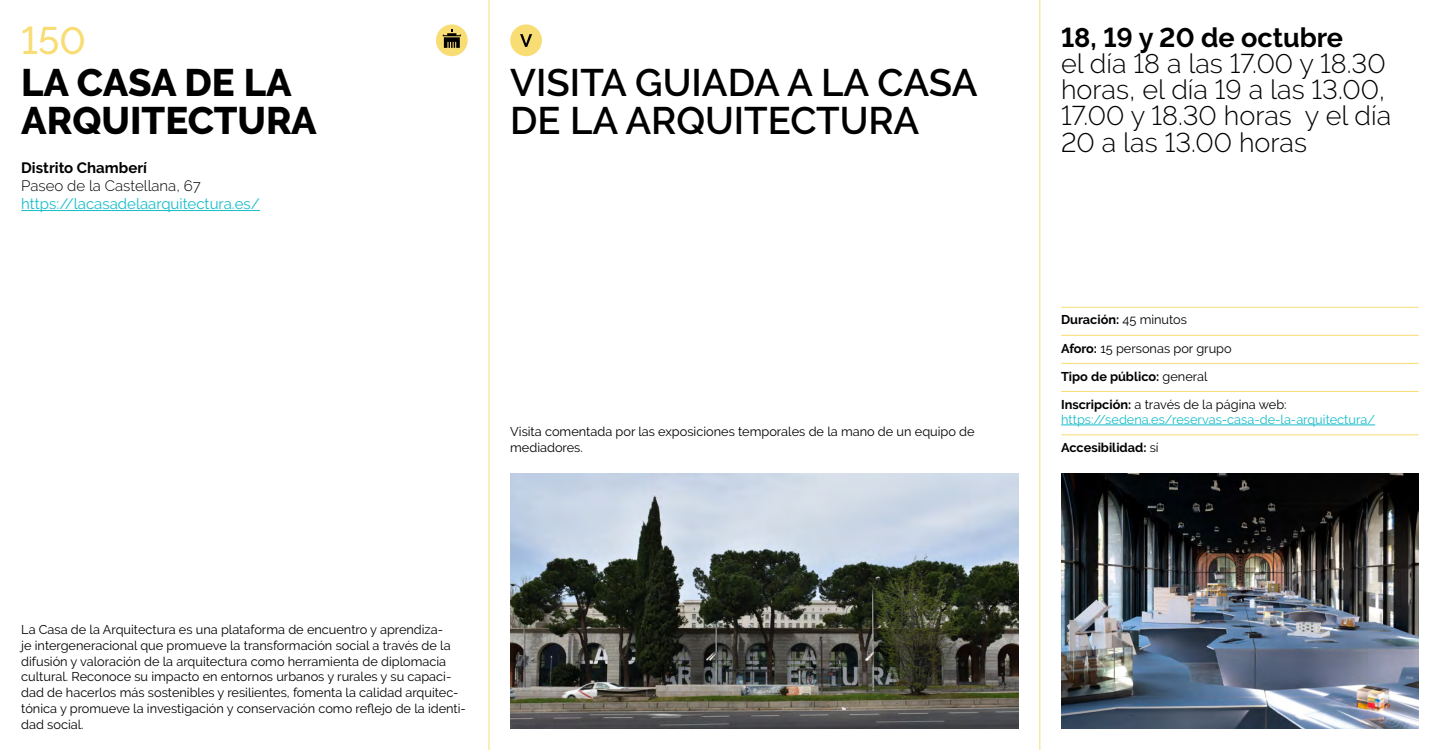
<style>
.page{position:relative;width:1440px;height:750px;background:#fff}
.page>*{position:absolute;margin:0;border:0;box-sizing:border-box;transform-origin:0 0}
.Titulo_Evento{font:600 38.25px/38.2px "Raleway";color:#000}
.Titulo_Espacio{font:800 38.25px/38.2px "Raleway";color:#000}
.t1{font:500 38.25px "Raleway";color:#f8dd74}
.Horas_informacion{font:300 27px/26.2px "Raleway";color:#000}
.Fecha_informacion{font:700 27px "Raleway";color:#000}
.web_lugar{font:15px "Raleway";color:#15bdca}
.Lugar_texto{font:300 15px "Raleway";color:#000}
.Nombre_distrito{font:700 15px "Raleway";color:#000}
.Parrafo_texto{font:12.75px/15.8px "Raleway";color:#000}
.datos_informacion{font:12.75px/15.3px "Raleway";color:#15bdca}
.datos_informacion-2{font:700 12.75px "Raleway";color:#000}
.datos_informacion-3{font:12.75px "Raleway";color:#000}
.s1{font-weight:400}
.s2{font-weight:700}
.s3{font-weight:700;color:#000}
.s4{color:#000}
</style>
<div class="page">
<hr style="left:489px;top:0;width:1px;height:750px;background:#f8dd74">
<hr style="left:1040px;top:0;width:1px;height:750px;background:#f8dd74">
<img style="left:1061px;top:473px;width:358px;height:256px">
<img style="left:510px;top:473px;width:509px;height:256px">
<hr style="left:21px;top:210px;width:239px;height:1px;background:#15bdca">
<hr style="left:1061px;top:307px;width:358px;height:1px;background:#f8dd74">
<hr style="left:1061px;top:335px;width:358px;height:1px;background:#f8dd74">
<hr style="left:1061px;top:363px;width:358px;height:1px;background:#f8dd74">
<hr style="left:1061px;top:391px;width:358px;height:1px;background:#f8dd74">
<hr style="left:1061px;top:425px;width:314px;height:1px;background:#15bdca">
<hr style="left:1061px;top:435px;width:358px;height:1px;background:#f8dd74">
<div style="left:436px;top:24px;width:32px;height:32px;background:#f8dd74;border-radius:50%"></div>
<svg style="left:443px;top:30px;width:18px;height:18px"></svg>
<div style="left:510px;top:24px;width:32px;height:32px;background:#f8dd74;border-radius:50%"></div>
<svg style="left:520px;top:34px;width:12px;height:13px"></svg>
<h1 class="t1" style="left:21px;top:19px;width:66px">150</h1>
<p class="Titulo_Espacio" style="left:21px;top:64px;width:297px">LA CASA DE LA<br>ARQUITECTURA</p>
<p class="Nombre_distrito" style="left:21px;top:160px;width:127px">Distrito Chamberí</p>
<p class="Lugar_texto" style="left:21px;top:177px;width:181px">Paseo de la Castellana, 67</p>
<p class="web_lugar" style="left:21px;top:195px;width:240px">https://lacasadelaarquitectura.es/</p>
<p class="Titulo_Evento" style="left:510px;top:63px;width:469px">VISITA GUIADA A LA CASA<br>DE LA ARQUITECTURA</p>
<p class="Parrafo_texto" style="left:510px;top:424px;width:466px">Visita comentada por las exposiciones temporales de la mano de un equipo de mediadores.</p>
<p class="Parrafo_texto" style="left:21px;top:622px;width:446px">La Casa de la Arquitectura es una plataforma de encuentro y aprendiza-<br>je intergeneracional que promueve la transformación social a través de la difusión y valoración de la arquitectura como herramienta de diplomacia cultural. Reconoce su impacto en entornos urbanos y rurales y su capaci&shy;dad de hacerlos más sostenibles y resilientes, fomenta la calidad arquitec&shy;tónica y promueve la investigación y conservación como reflejo de la identi&shy;dad social.</p>
<p class="Fecha_informacion" style="left:1061px;top:22px;width:283px">18, 19 y 20 de octubre</p>
<p class="Horas_informacion" style="left:1061px;top:50px;width:332px">el día 18 a las 17.00 y 18.30 horas, el día 19 a las 13.00,<br>17.00 y 18.30 horas y el día<br>20 a las 13.00 horas</p>
<p class="datos_informacion-2" style="left:1061px;top:313px;width:128px">Duración: <span class="s1">45 minutos</span></p>
<p class="datos_informacion-3" style="left:1061px;top:341px;width:172px"><span class="s2">Aforo:</span> 15 personas por grupo</p>
<p class="datos_informacion-2" style="left:1061px;top:369px;width:148px">Tipo de público: <span class="s1">general</span></p>
<p class="datos_informacion" style="left:1061px;top:396px;width:316px"><span class="s3">Inscripción:</span> <span class="s4">a través de la página web: </span>https://sedena.es/reservas-casa-de-la-arquitectura/</p>
<p class="datos_informacion-2" style="left:1061px;top:440px;width:99px">Accesibilidad: <span class="s1">sí</span></p>
</div>
